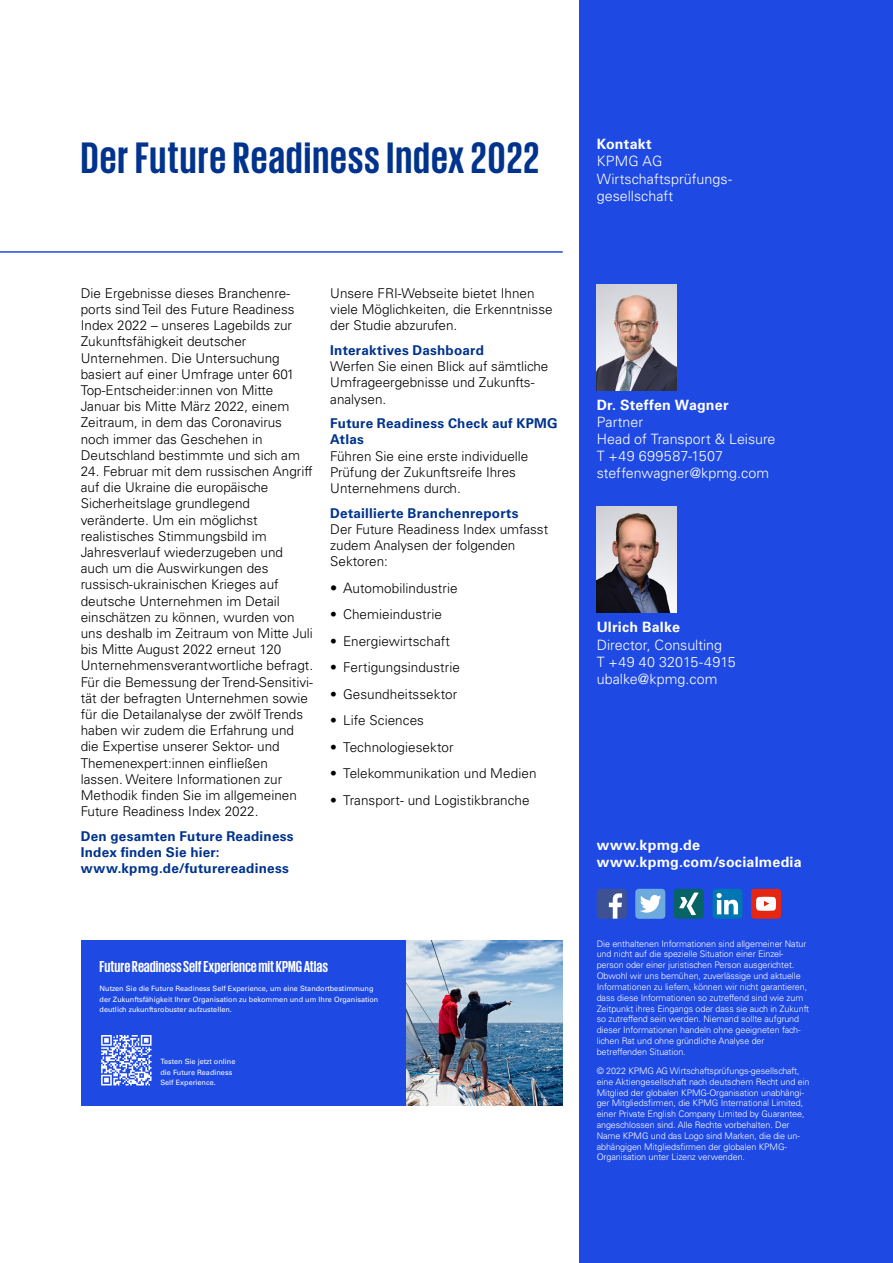
<style>
.page{position:relative;width:893px;height:1263px;background:#fff}
.page>*{position:absolute;margin:0;border:0;box-sizing:border-box;transform-origin:0 0}
.t1{font:700 45px "KPMG";letter-spacing:.025em;color:#00338d}
.t2{font:700 16.2px "KPMG";color:#fff}
.t3{font:300 14.25px/17.1px "Univers LT Std";letter-spacing:.005em;color:#fff}
.t4{font:700 14.25px/17.1px "Univers LT Std";letter-spacing:.015em;color:#fff}
.t5{font:300 13.5px/16.2px "Univers LT Std";color:#000}
.t6{font:700 13.5px/16.2px "Univers LT Std";letter-spacing:.02em;color:#00338d}
.t7{font:300 9px/10.8px "Univers LT Std";letter-spacing:-.01em;color:#fff}
.t8{font:7.35px/10.5px "Univers LT Std";color:#fff}
.s1{font-size:14.25px}
</style>
<div class="page">
<div style="left:580px;top:0;width:313px;height:1263px;background:#1e49e2"></div>
<img style="left:597px;top:285px;width:79px;height:105px">
<img style="left:597px;top:507px;width:79px;height:105px">
<div style="left:597px;top:889px;width:30px;height:30px;background:#3e5193;border-radius:4px"></div>
<svg style="left:609px;top:893px;width:13px;height:26px"></svg>
<div style="left:712px;top:889px;width:30px;height:30px;background:#0076b2;border-radius:4px"></div>
<svg style="left:716px;top:893px;width:22px;height:21px"></svg>
<div style="left:635px;top:889px;width:30px;height:30px;background:#6dabde;border-radius:4px"></div>
<svg style="left:640px;top:895px;width:21px;height:18px"></svg>
<div style="left:674px;top:889px;width:30px;height:30px;background:#076466;border-radius:4px"></div>
<svg style="left:679px;top:892px;width:19px;height:23px"></svg>
<div style="left:751px;top:889px;width:30px;height:30px;background:#e42613;border-radius:4px"></div>
<svg style="left:756px;top:897px;width:20px;height:14px"></svg>
<div style="left:81px;top:940px;width:482px;height:166px;background:#1e49e2"></div>
<img style="left:407px;top:940px;width:156px;height:166px">
<svg style="left:101px;top:1035px;width:51px;height:50px"></svg>
<hr style="left:0;top:251px;width:563px;height:2px;background:#1e49e2">
<h1 class="t1" style="left:81px;top:135px;width:460px">Der Future Readiness Index 2022</h1>
<p class="t5" style="left:81px;top:285px;width:221px">Die Ergebnisse dieses Branchenre&shy;ports sind Teil des Future Readiness Index 2022 – unseres Lagebilds zur Zukunftsfähigkeit deutscher Unternehmen. Die Untersuchung basiert auf einer Umfrage unter 601<br>Top-Entscheider:innen von Mitte Januar bis Mitte März 2022, einem Zeitraum, in dem das Coronavirus noch immer das Geschehen in Deutschland bestimmte und sich am</p>
<p class="t5" style="left:81px;top:463px;width:234px">24. Februar mit dem russischen Angriff auf die Ukraine die europäische Sicherheitslage grundlegend veränderte. Um ein möglichst realistisches Stimmungsbild im Jahresverlauf wiederzugeben und auch um die Auswirkungen des russisch-ukrainischen Krieges auf deutsche Unternehmen im Detail einschätzen zu können, wurden von uns deshalb im Zeitraum von Mitte Juli bis Mitte August 2022 erneut 120<br>Unternehmensverantwortliche befragt.<br>Für die Bemessung der Trend-Sensitivi&shy;tät der befragten Unternehmen sowie für die Detailanalyse der zwölf Trends haben wir zudem die Erfahrung und die Expertise unserer Sektor- und Themenexpert:innen einfließen lassen. Weitere Informationen zur Methodik finden Sie im allgemeinen Future Readiness Index 2022.</p>
<p class="t6" style="left:81px;top:828px;width:214px">Den gesamten Future Readiness<br>Index finden Sie hier: www.kpmg.de/futurereadiness</p>
<p class="t5" style="left:330px;top:285px;width:224px">Unsere FRI-Webseite bietet Ihnen viele Möglichkeiten, die Erkenntnisse der Studie abzurufen.</p>
<p class="t6" style="left:330px;top:342px;width:155px">Interaktives Dashboard</p>
<p class="t5" style="left:330px;top:358px;width:220px">Werfen Sie einen Blick auf sämtliche<br>Umfrageergebnisse und Zukunfts&shy;analysen.</p>
<p class="t6" style="left:330px;top:415px;width:229px">Future Readiness Check auf KPMG<br>Atlas</p>
<p class="t5" style="left:330px;top:448px;width:200px">Führen Sie eine erste individuelle<br>Prüfung der Zukunftsreife Ihres<br>Unternehmens durch.</p>
<p class="t6" style="left:330px;top:505px;width:190px">Detaillierte Branchenreports</p>
<p class="t5" style="left:330px;top:521px;width:219px">Der Future Readiness Index umfasst zudem Analysen der folgenden<br>Sektoren:</p>
<p class="t5" style="left:330px;top:580px;width:129px"><span class="s1">• A</span>utomobilindustrie</p>
<p class="t5" style="left:330px;top:606px;width:113px">• Chemieindustrie</p>
<p class="t5" style="left:330px;top:633px;width:121px">• Energiewirtschaft</p>
<p class="t5" style="left:330px;top:659px;width:131px">• Fertigungsindustrie</p>
<p class="t5" style="left:330px;top:686px;width:129px">• Gesundheitssektor</p>
<p class="t5" style="left:330px;top:712px;width:95px">• Life Sciences</p>
<p class="t5" style="left:330px;top:739px;width:125px">• Technologiesektor</p>
<p class="t5" style="left:330px;top:765px;width:208px">• Telekommunikation und Medien</p>
<p class="t5" style="left:330px;top:792px;width:201px">• Transport- und Logistikbranche</p>
<p class="t2" style="left:100px;top:958px;width:230px">Future Readiness Self Experience mit KPMG Atlas</p>
<p class="t8" style="left:100px;top:983px;width:280px">Nutzen Sie die Future Readiness Self Experience, um eine Standortbestimmung der Zukunftsfähigkeit Ihrer Organisation zu bekommen und um Ihre Organisation deutlich zukunftsrobuster aufzustellen.</p>
<p class="t8" style="left:160px;top:1056px;width:76px">Testen Sie jetzt online die Future Readiness<br>Self Experience.</p>
<p class="t4" style="left:597px;top:136px;width:57px">Kontakt</p>
<p class="t3" style="left:597px;top:153px;width:137px">KPMG AG<br>Wirtschaftsprüfungs&shy;gesellschaft</p>
<p class="t4" style="left:597px;top:397px;width:133px">Dr. Steffen Wagner</p>
<p class="t3" style="left:597px;top:414px;width:180px">Partner<br>Head of Transport &amp; Leisure<br>T +49 699587-1507 steffenwagner@kpmg.com</p>
<p class="t4" style="left:597px;top:619px;width:85px">Ulrich Balke</p>
<p class="t3" style="left:597px;top:636px;width:140px">Director, Consulting<br>T +49 40 32015-4915 ubalke@kpmg.com</p>
<p class="t4" style="left:597px;top:837px;width:206px">www.kpmg.de www.kpmg.com/socialmedia</p>
<p class="t7" style="left:597px;top:938px;width:214px">Die enthaltenen Informationen sind allgemeiner Natur und nicht auf die spezielle Situation einer Einzel&shy;person oder einer juristischen Person ausgerichtet.<br>Obwohl wir uns bemühen, zuverlässige und aktuelle Informationen zu liefern, können wir nicht garantieren, dass diese Informationen so zutreffend sind wie zum Zeitpunkt ihres Eingangs oder dass sie auch in Zukunft so zutreffend sein werden. Niemand sollte aufgrund dieser Informationen handeln ohne geeigneten fach&shy;lichen Rat und ohne gründliche Analyse der betreffenden Situation.</p>
<p class="t7" style="left:597px;top:1065px;width:214px">© 2022 KPMG AG Wirtschaftsprüfungs-gesellschaft, eine Aktiengesellschaft nach deutschem Recht und ein Mitglied der globalen KPMG-Organisation unabhängi&shy;ger Mitgliedsfirmen, die KPMG International Limited, einer Private English Company Limited by Guarantee, angeschlossen sind. Alle Rechte vorbehalten. Der Name KPMG und das Logo sind Marken, die die un&shy;abhängigen Mitgliedsfirmen der globalen KPMG-Organisation unter Lizenz verwenden.</p>
</div>
